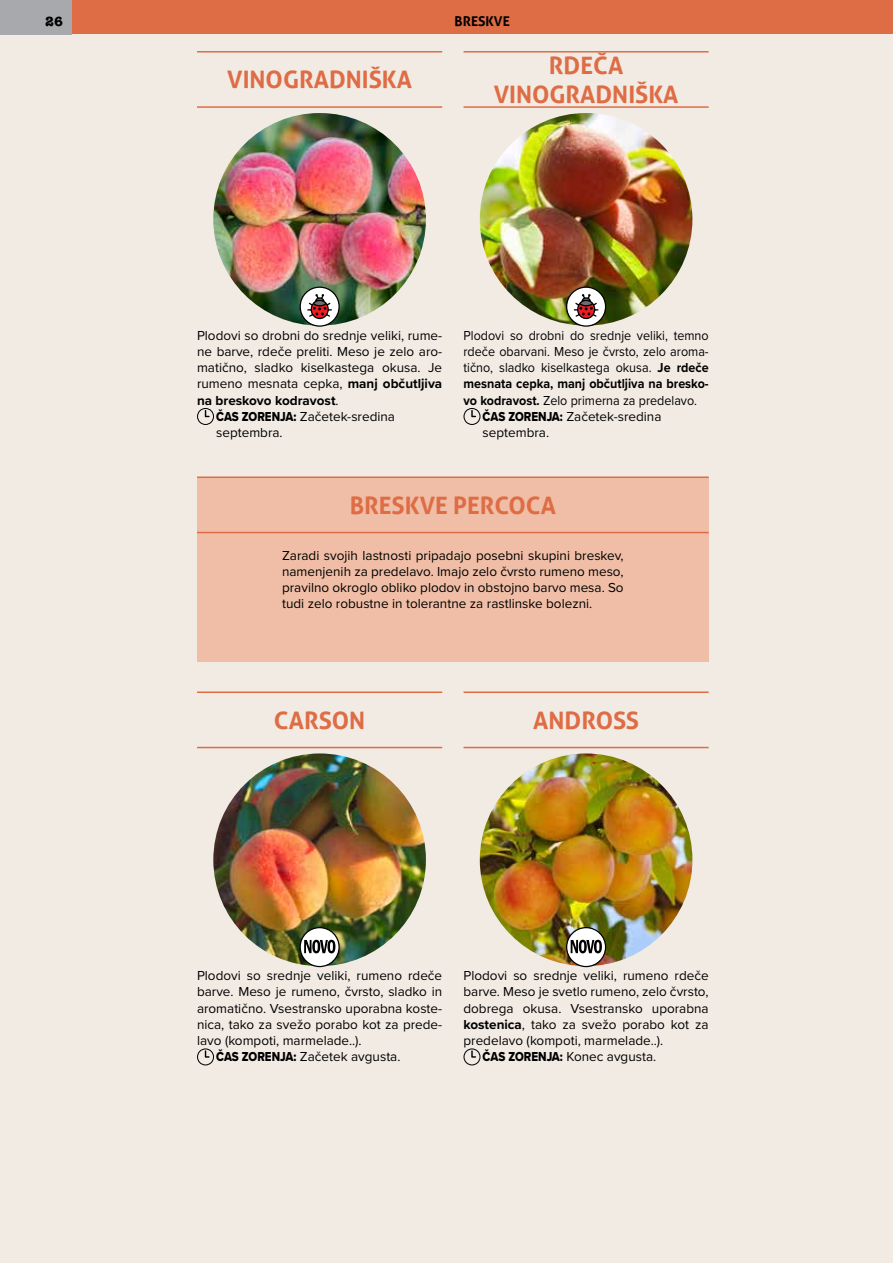
<style>
.page{position:relative;width:893px;height:1263px;background:#fff}
.page>*{position:absolute;margin:0;border:0;box-sizing:border-box;transform-origin:0 0}
.t1{font:700 24px/28.8px "Aller";color:#de6d45;text-align:center}
.t2{font:13.5px/16.2px "Proxima Nova";color:#000;text-align:justify}
.t3{font:13.5px "Proxima Nova";color:#000;scale:.93 1}
.t4{font:700 13.5px "Proxima Nova";color:#000;scale:.93 1}
.t5{font:700 13.5px "Proxima Nova";color:#000}
.t6{font:700 13.5px "Aller";color:#000}
.t7{font:700 13.5px "American Typewriter ITC Pro";color:#000}
.s1{font-weight:700}
.s2{font-weight:400}
.s3{font-family:"Proxima Nova Extrabld"}
</style>
<div class="page">
<div style="left:0;top:34px;width:893px;height:1229px;background:#f2ebe4"></div>
<div style="left:71px;top:0;width:822px;height:34px;background:#de6d45"></div>
<div style="left:0;top:0;width:71px;height:34px;background:#a7a9ac"></div>
<hr style="left:197px;top:51px;width:245px;height:2px;background:#de6d45">
<hr style="left:197px;top:106px;width:245px;height:2px;background:#de6d45">
<img style="left:213px;top:113px;width:213px;height:213px;border-radius:106px">
<svg style="left:197px;top:408px;width:17px;height:17px"></svg>
<svg style="left:300px;top:287px;width:39px;height:39px"></svg>
<div style="left:300px;top:287px;width:40px;height:40px;border:1px solid #000;border-radius:50%"></div>
<svg style="left:307px;top:294px;width:25px;height:25px"></svg>
<div style="left:197px;top:476px;width:512px;height:185px;background:#f0bea6"></div>
<hr style="left:197px;top:476px;width:512px;height:2px;background:#de6d45">
<hr style="left:197px;top:532px;width:512px;height:1px;background:#de6d45">
<hr style="left:463px;top:51px;width:246px;height:2px;background:#de6d45">
<hr style="left:463px;top:106px;width:246px;height:2px;background:#de6d45">
<img style="left:480px;top:113px;width:212px;height:213px;border-radius:106px">
<svg style="left:463px;top:408px;width:17px;height:17px"></svg>
<svg style="left:567px;top:287px;width:39px;height:39px"></svg>
<div style="left:566px;top:287px;width:40px;height:40px;border:1px solid #000;border-radius:50%"></div>
<svg style="left:574px;top:294px;width:24px;height:25px"></svg>
<hr style="left:197px;top:691px;width:245px;height:2px;background:#de6d45">
<hr style="left:197px;top:747px;width:245px;height:1px;background:#de6d45">
<img style="left:213px;top:753px;width:213px;height:213px;border-radius:106px">
<svg style="left:197px;top:1048px;width:17px;height:17px"></svg>
<div style="left:300px;top:928px;width:39px;height:38px;background:#fff;border-radius:50%"></div>
<div style="left:300px;top:927px;width:40px;height:40px;border:1px solid #000;border-radius:50%"></div>
<svg style="left:304px;top:940px;width:31px;height:13px"></svg>
<hr style="left:463px;top:691px;width:246px;height:2px;background:#de6d45">
<hr style="left:463px;top:747px;width:246px;height:1px;background:#de6d45">
<img style="left:480px;top:753px;width:212px;height:213px;border-radius:106px">
<svg style="left:463px;top:1048px;width:17px;height:17px"></svg>
<div style="left:567px;top:928px;width:39px;height:38px;background:#fff;border-radius:50%"></div>
<div style="left:566px;top:927px;width:40px;height:40px;border:1px solid #000;border-radius:50%"></div>
<svg style="left:571px;top:940px;width:31px;height:13px"></svg>
<p class="t7" style="left:45px;top:12px;width:19px">26</p>
<p class="t6" style="left:455px;top:12px;width:57px">BRESKVE</p>
<h1 class="t1" style="left:227px;top:65px;width:186px">VINOGRADNIŠKA</h1>
<h1 class="t1" style="left:494px;top:51px;width:186px">RDEČA<br>VINOGRADNIŠKA</h1>
<p class="t2" style="left:197px;top:327px;width:247px">Plodovi so drobni do srednje veliki, rume-</p>
<p class="t2" style="left:197px;top:344px;width:247px">ne barve, rdeče preliti. Meso je zelo aro-</p>
<p class="t2" style="left:197px;top:360px;width:247px">matično, sladko kiselkastega okusa. Je</p>
<p class="t2" style="left:197px;top:376px;width:247px">rumeno mesnata cepka, <span class="s1">manj občutljiva</span></p>
<p class="t5" style="left:197px;top:390px;width:143px">na breskovo kodravost<span class="s2">.</span></p>
<p class="t2" style="left:216px;top:408px;width:180px"><span class="s3">ČAS ZORENJA:</span> Začetek-sredina</p>
<p class="t2" style="left:216px;top:425px;width:68px">septembra.</p>
<p class="t3" style="left:463px;top:327px;width:265px">Plodovi so drobni do srednje veliki, temno</p>
<p class="t3" style="left:463px;top:343px;width:265px">rdeče obarvani. Meso je čvrsto, zelo aroma-</p>
<p class="t3" style="left:463px;top:360px;width:265px">tično, sladko kiselkastega okusa. <span class="s1">Je rdeče</span></p>
<p class="t4" style="left:463px;top:374px;width:265px">mesnata cepka, manj občutljiva na bresko-</p>
<p class="t3" style="left:463px;top:392px;width:253px"><span class="s1">vo kodravost.</span> Zelo primerna za predelavo.</p>
<p class="t2" style="left:483px;top:408px;width:180px"><span class="s3">ČAS ZORENJA:</span> Začetek-sredina</p>
<p class="t2" style="left:483px;top:425px;width:68px">septembra.</p>
<h1 class="t1" style="left:350px;top:491px;width:208px">BRESKVE PERCOCA</h1>
<p class="t2" style="left:282px;top:547px;width:343px">Zaradi svojih lastnosti pripadajo posebni skupini breskev, namenjenih za predelavo. Imajo zelo čvrsto rumeno meso, pravilno okroglo obliko plodov in obstojno barvo mesa. So tudi zelo robustne in tolerantne za rastlinske bolezni.</p>
<h1 class="t1" style="left:274px;top:706px;width:93px">CARSON</h1>
<h1 class="t1" style="left:533px;top:706px;width:107px">ANDROSS</h1>
<p class="t2" style="left:197px;top:968px;width:247px">Plodovi so srednje veliki, rumeno rdeče</p>
<p class="t2" style="left:197px;top:984px;width:247px">barve. Meso je rumeno, čvrsto, sladko in</p>
<p class="t2" style="left:197px;top:1000px;width:247px">aromatično. Vsestransko uporabna koste-</p>
<p class="t2" style="left:197px;top:1016px;width:247px">nica, tako za svežo porabo kot za prede-</p>
<p class="t2" style="left:197px;top:1033px;width:166px">lavo (kompoti, marmelade..).</p>
<p class="t2" style="left:216px;top:1049px;width:186px"><span class="s3">ČAS ZORENJA:</span> Začetek avgusta.</p>
<p class="t2" style="left:463px;top:968px;width:247px">Plodovi so srednje veliki, rumeno rdeče</p>
<p class="t2" style="left:463px;top:984px;width:247px">barve. Meso je svetlo rumeno, zelo čvrsto,</p>
<p class="t2" style="left:463px;top:1000px;width:247px">dobrega okusa. Vsestransko uporabna</p>
<p class="t2" style="left:463px;top:1016px;width:247px"><span class="s1">kostenica</span>, tako za svežo porabo kot za</p>
<p class="t2" style="left:463px;top:1033px;width:201px">predelavo (kompoti, marmelade..).</p>
<p class="t2" style="left:483px;top:1049px;width:175px"><span class="s3">ČAS ZORENJA:</span> Konec avgusta.</p>
</div>
